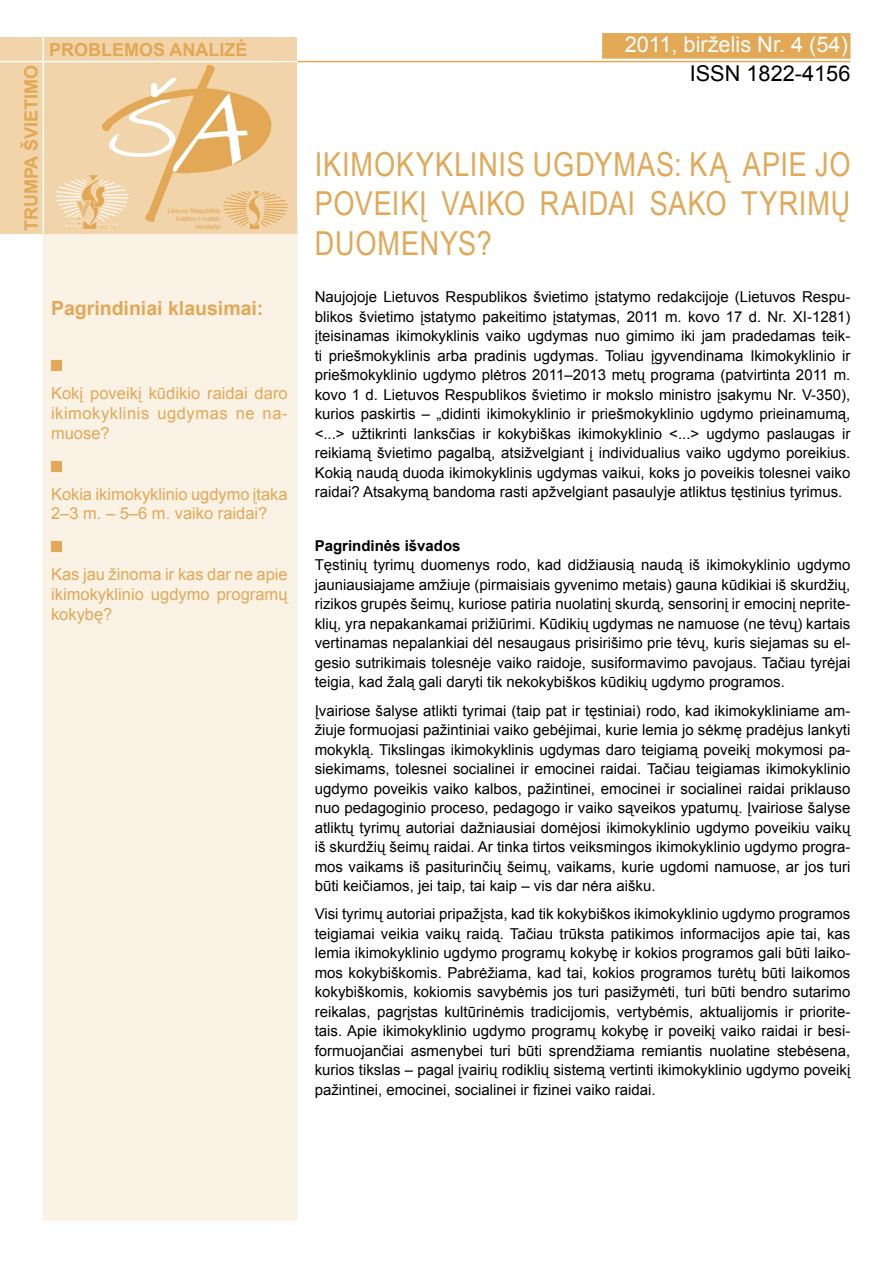
<style>
.page{position:relative;width:893px;height:1263px;background:#fff}
.page>*{position:absolute;margin:0;border:0;box-sizing:border-box;transform-origin:0 0}
.t1{font:33px/39.6px "Arial Narrow";letter-spacing:.025em;color:#e2a856;text-align:justify}
.t2{font:21.75px "Arial";color:#fff}
.t3{font:21.75px "Arial";color:#000}
.t4{font:700 19.5px "Arial";color:#e2a856}
.t5{font:700 18px "Arial";color:#e2a856}
.t6{font:16.5px/19.8px "Arial";color:#e2a856;text-align:justify}
.t7{font:15px/19.5px "Arial";color:#000;text-align:justify}
.t8{font:700 15px "Arial";color:#000}
.t9{font:6.75px/8.1px "Arial Narrow";color:#e2a856;text-align:right}
</style>
<div class="page">
<div style="left:43px;top:217px;width:255px;height:1003px;background:#fbf2e6"></div>
<div style="left:0;top:37px;width:297px;height:197px;background:#f1d4aa"></div>
<hr style="left:278px;top:61px;width:572px;height:1px;background:#e2a856">
<div style="left:602px;top:33px;width:248px;height:26px;background:#e2a856;border:2px solid #e2a856"></div>
<hr style="left:0;top:61px;width:298px;height:1px;background:#fff">
<hr style="left:43px;top:4px;width:1px;height:229px;background:#fff">
<svg style="left:89px;top:64px;width:182px;height:158px"></svg>
<img style="left:224px;top:191px;width:64px;height:38px">
<div style="left:51px;top:360px;width:11px;height:11px;background:#e2a856"></div>
<div style="left:51px;top:461px;width:11px;height:10px;background:#e2a856"></div>
<div style="left:51px;top:541px;width:11px;height:11px;background:#e2a856"></div>
<p class="t5" style="left:19px;top:231px;width:168px;rotate:-90deg">Trumpa ŠVIETIMO</p>
<p class="t5" style="left:49px;top:38px;width:200px">PROBLEMOS ANALIZĖ</p>
<p class="t9" style="left:168px;top:206px;width:54px">LIETUVOS RESPUBLIKOS<br>ŠVIETIMO IR MOKSLO<br>MINISTERIJA</p>
<h3 class="t4" style="left:51px;top:295px;width:214px">Pagrindiniai klausimai:</h3>
<p class="t6" style="left:51px;top:384px;width:238px">Kokį poveikį kūdikio raidai daro ikimokyklinis ugdymas ne na&shy;muose?</p>
<p class="t6" style="left:51px;top:484px;width:238px">Kokia ikimokyklinio ugdymo įtaka<br>2–3 m. – 5–6 m. vaiko raidai?</p>
<p class="t6" style="left:51px;top:565px;width:239px">Kas jau žinoma ir kas dar ne apie ikimokyklinio ugdymo programų kokybę?</p>
<h2 class="t2" style="left:625px;top:30px;width:225px">2011, birželis Nr. 4 (54)</h2>
<h2 class="t3" style="left:690px;top:59px;width:162px">ISSN 1822-4156</h2>
<h1 class="t1" style="left:315px;top:143px;width:537px">IKIMOKYKLINIS UGDYMAS: KĄ APIE JO POVEIKĮ VAIKO RAIDAI SAKO TYRIMŲ DUOMENYS?</h1>
<p class="t7" style="left:315px;top:288px;width:537px">Naujojoje Lietuvos Respublikos švietimo įstatymo redakcijoje (Lietuvos Respu&shy;blikos švietimo įstatymo pakeitimo įstatymas, 2011 m. kovo 17 d. Nr. XI-1281) įteisinamas ikimokyklinis vaiko ugdymas nuo gimimo iki jam pradedamas teik&shy;ti priešmokyklinis arba pradinis ugdymas. Toliau įgyvendinama Ikimokyklinio ir priešmokyklinio ugdymo plėtros 2011–2013 metų programa (patvirtinta 2011 m. kovo 1 d. Lietuvos Respublikos švietimo ir mokslo ministro įsakymu Nr. V-350), kurios paskirtis – „didinti ikimokyklinio ir priešmokyklinio ugdymo prieinamumą, &lt;...&gt; užtikrinti lanksčias ir kokybiškas ikimokyklinio &lt;...&gt; ugdymo paslaugas ir reikiamą švietimo pagalbą, atsižvelgiant į individualius vaiko ugdymo poreikius.<br>Kokią naudą duoda ikimokyklinis ugdymas vaikui, koks jo poveikis tolesnei vaiko raidai? Atsakymą bandoma rasti apžvelgiant pasaulyje atliktus tęstinius tyrimus.</p>
<p class="t8" style="left:315px;top:536px;width:147px">Pagrindinės išvados</p>
<p class="t7" style="left:315px;top:556px;width:537px">Tęstinių tyrimų duomenys rodo, kad didžiausią naudą iš ikimokyklinio ugdymo jauniausiajame amžiuje (pirmaisiais gyvenimo metais) gauna kūdikiai iš skurdžių, rizikos grupės šeimų, kuriose patiria nuolatinį skurdą, sensorinį ir emocinį neprite&shy;klių, yra nepakankamai prižiūrimi. Kūdikių ugdymas ne namuose (ne tėvų) kartais vertinamas nepalankiai dėl nesaugaus prisirišimo prie tėvų, kuris siejamas su el&shy;gesio sutrikimais tolesnėje vaiko raidoje, susiformavimo pavojaus. Tačiau tyrėjai teigia, kad žalą gali daryti tik nekokybiškos kūdikių ugdymo programos.</p>
<p class="t7" style="left:315px;top:701px;width:538px">Įvairiose šalyse atlikti tyrimai (taip pat ir tęstiniai) rodo, kad ikimokykliniame am&shy;žiuje formuojasi pažintiniai vaiko gebėjimai, kurie lemia jo sėkmę pradėjus lankyti mokyklą. Tikslingas ikimokyklinis ugdymas daro teigiamą poveikį mokymosi pa&shy;siekimams, tolesnei socialinei ir emocinei raidai. Tačiau teigiamas ikimokyklinio ugdymo poveikis vaiko kalbos, pažintinei, emocinei ir socialinei raidai priklauso nuo pedagoginio proceso, pedagogo ir vaiko sąveikos ypatumų. Įvairiose šalyse atliktų tyrimų autoriai dažniausiai domėjosi ikimokyklinio ugdymo poveikiu vaikų iš skurdžių šeimų raidai. Ar tinka tirtos veiksmingos ikimokyklinio ugdymo progra&shy;mos vaikams iš pasiturinčių šeimų, vaikams, kurie ugdomi namuose, ar jos turi būti keičiamos, jei taip, tai kaip – vis dar nėra aišku.</p>
<p class="t7" style="left:315px;top:904px;width:537px">Visi tyrimų autoriai pripažįsta, kad tik kokybiškos ikimokyklinio ugdymo programos teigiamai veikia vaikų raidą. Tačiau trūksta patikimos informacijos apie tai, kas lemia ikimokyklinio ugdymo programų kokybę ir kokios programos gali būti laiko&shy;mos kokybiškomis. Pabrėžiama, kad tai, kokios programos turėtų būti laikomos kokybiškomis, kokiomis savybėmis jos turi pasižymėti, turi būti bendro sutarimo reikalas, pagrįstas kultūrinėmis tradicijomis, vertybėmis, aktualijomis ir priorite&shy;tais. Apie ikimokyklinio ugdymo programų kokybę ir poveikį vaiko raidai ir besi&shy;formuojančiai asmenybei turi būti sprendžiama remiantis nuolatine stebėsena, kurios tikslas – pagal įvairių rodiklių sistemą vertinti ikimokyklinio ugdymo poveikį pažintinei, emocinei, socialinei ir fizinei vaiko raidai.</p>
</div>
